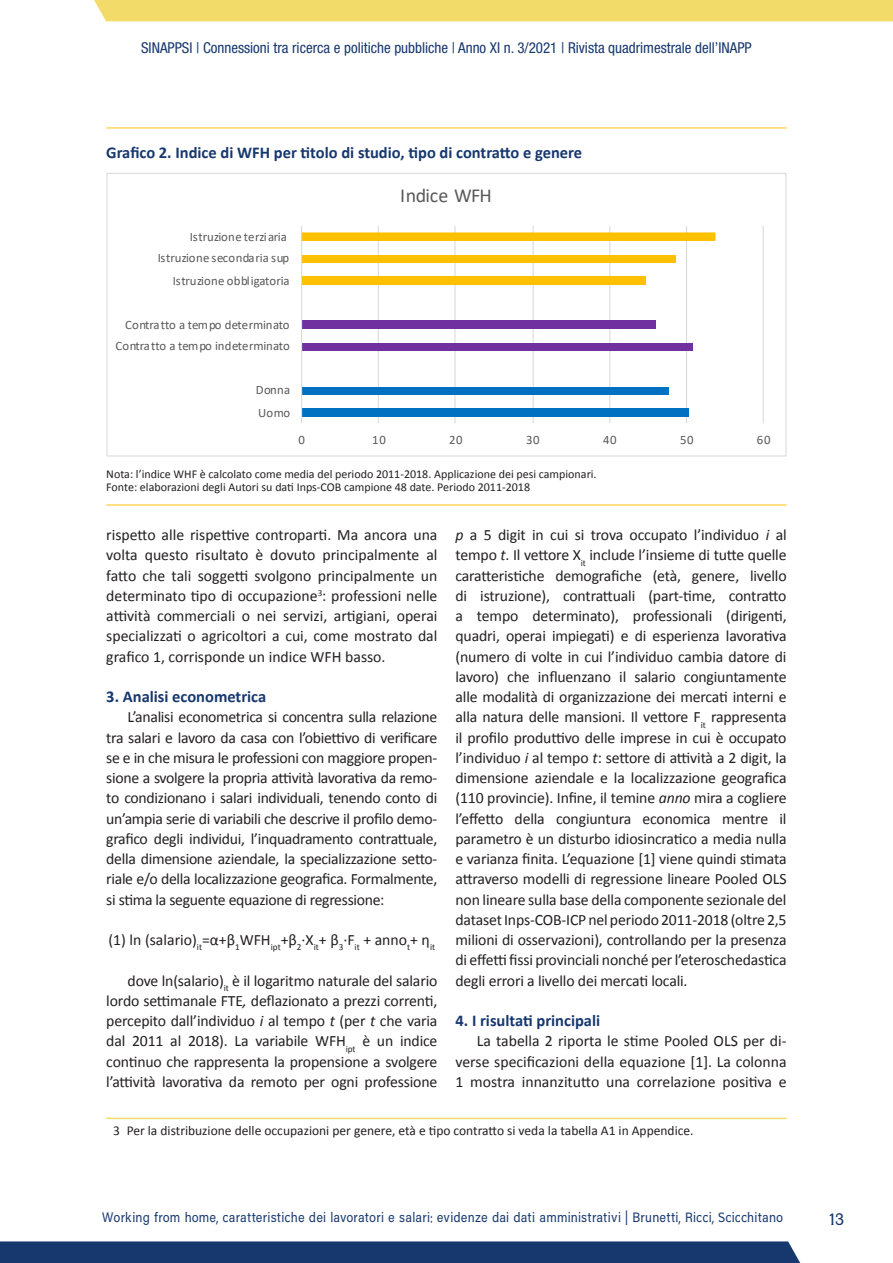
<style>
.page{position:relative;width:893px;height:1263px;background:#fff}
.page>*{position:absolute;margin:0;border:0;box-sizing:border-box;transform-origin:0 0}
.t1{font:19.95px "Calibri";letter-spacing:-.025em;color:#595959}
.t2{font:700 16.5px "Calibri";color:#17386e}
.t3{font:16.5px "Inapp";color:#17386e}
.t4{font:15.75px/20.2px "Calibri";letter-spacing:-.01em;color:#231f20;text-align:justify}
.t5{font:condensed 15px "Helvetica Neue LT Std";color:#17386e}
.t6{font:13.5px "Inapp";letter-spacing:.01em;color:#17386e;scale:.9 1}
.t7{font:13.5px "Calibri";color:#231f20}
.t8{font:12.75px "Calibri";color:#595959}
.t9{font:12px/13.5px "Calibri";color:#231f20}
.s1{font-style:italic}
</style>
<div class="page">
<div style="left:0;top:1241px;width:801px;height:22px;background:#17386e"></div>
<div style="left:94px;top:0;width:799px;height:21px;background:#f3db6a"></div>
<hr style="left:106px;top:1118px;width:681px;height:1px;background:#f3db6a">
<hr style="left:378px;top:226px;width:1px;height:197px;background:#d9d9d9">
<hr style="left:454px;top:226px;width:2px;height:197px;background:#d9d9d9">
<hr style="left:533px;top:226px;width:1px;height:197px;background:#d9d9d9">
<hr style="left:609px;top:226px;width:1px;height:197px;background:#d9d9d9">
<hr style="left:686px;top:226px;width:1px;height:197px;background:#d9d9d9">
<hr style="left:763px;top:226px;width:1px;height:197px;background:#d9d9d9">
<div style="left:302px;top:408px;width:387px;height:9px;background:#0070c0"></div>
<div style="left:302px;top:387px;width:367px;height:7px;background:#0070c0"></div>
<div style="left:302px;top:343px;width:391px;height:7px;background:#7030a0"></div>
<div style="left:302px;top:320px;width:354px;height:9px;background:#7030a0"></div>
<div style="left:302px;top:276px;width:344px;height:9px;background:#ffc000"></div>
<div style="left:302px;top:255px;width:374px;height:7px;background:#ffc000"></div>
<div style="left:302px;top:233px;width:413px;height:7px;background:#ffc000"></div>
<div style="left:301px;top:232px;width:414px;height:9px;border:1px solid #ffc000"></div>
<hr style="left:301px;top:226px;width:1px;height:197px;background:#d9d9d9">
<hr style="left:106px;top:128px;width:681px;height:1px;background:#fec210">
<hr style="left:106px;top:505px;width:681px;height:1px;background:#fec210">
<p class="t5" style="left:141px;top:39px;width:612px">SINAPPSI | Connessioni tra ricerca e politiche pubbliche | Anno XI n. 3/2021 | Rivista quadrimestrale dell’INAPP</p>
<p class="t2" style="left:106px;top:141px;width:477px">Grafico 2. Indice di WFH per titolo di studio, tipo di contratto e genere</p>
<p class="t8" style="left:190px;top:228px;width:98px">Istruzione terziaria</p>
<p class="t8" style="left:158px;top:249px;width:133px">Istruzione secondaria sup</p>
<p class="t8" style="left:173px;top:272px;width:118px">Istruzione obbligatoria</p>
<p class="t8" style="left:125px;top:316px;width:166px">Contratto a tempo determinato</p>
<p class="t8" style="left:116px;top:337px;width:176px">Contratto a tempo indeterminato</p>
<p class="t1" style="left:400px;top:182px;width:93px">Indice WFH</p>
<p class="t8" style="left:256px;top:381px;width:36px">Donna</p>
<p class="t8" style="left:258px;top:404px;width:34px">Uomo</p>
<p class="t8" style="left:299px;top:431px;width:8px">0</p>
<p class="t8" style="left:372px;top:431px;width:15px">10</p>
<p class="t8" style="left:449px;top:431px;width:15px">20</p>
<p class="t8" style="left:526px;top:431px;width:15px">30</p>
<p class="t8" style="left:603px;top:431px;width:15px">40</p>
<p class="t8" style="left:680px;top:431px;width:15px">50</p>
<p class="t8" style="left:757px;top:431px;width:15px">60</p>
<p class="t9" style="left:106px;top:467px;width:492px">Nota: l’indice WHF è calcolato come media del periodo 2011-2018. Applicazione dei pesi campionari.<br>Fonte: elaborazioni degli Autori su dati Inps-COB campione 48 date. Periodo 2011-2018</p>
<p class="t4" style="left:455px;top:524px;width:333px"><span class="s1">p</span> a 5 digit in cui si trova occupato l’individuo <span class="s1">i</span> al tempo <span class="s1">t</span>. Il vettore X<sub>it</sub> include l’insieme di tutte quelle caratteristiche demografiche (età, genere, livello di istruzione), contrattuali (part-time, contratto a tempo determinato), professionali (dirigenti, quadri, operai impiegati) e di esperienza lavorativa (numero di volte in cui l’individuo cambia datore di lavoro) che influenzano il salario congiuntamente alle modalità di organizzazione dei mercati interni e alla natura delle mansioni. Il vettore F<sub>it</sub> rappresenta il profilo produttivo delle imprese in cui è occupato l’individuo <span class="s1">i</span> al tempo <span class="s1">t</span>: settore di attività a 2 digit, la dimensione aziendale e la localizzazione geografica (110 provincie). Infine, il temine <span class="s1">anno</span> mira a cogliere l’effetto della congiuntura economica mentre il parametro è un disturbo idiosincratico a media nulla e varianza finita. L’equazione [1] viene quindi stimata attraverso modelli di regressione lineare Pooled OLS non lineare sulla base della componente sezionale del dataset Inps-COB-ICP nel periodo 2011-2018 (oltre 2,5 milioni di osservazioni), controllando per la presenza di effetti fissi provinciali nonché per l’eteroschedastica degli errori a livello dei mercati locali.</p>
<p class="t2" style="left:455px;top:1009px;width:146px">4. I risultati principali</p>
<p class="t4" style="left:455px;top:1030px;width:333px;text-indent:21px">La tabella 2 riporta le stime Pooled OLS per di&shy;verse specificazioni della equazione [1]. La colonna 1 mostra innanzitutto una correlazione positiva e</p>
<p class="t4" style="left:106px;top:524px;width:333px">rispetto alle rispettive controparti. Ma ancora una volta questo risultato è dovuto principalmente al fatto che tali soggetti svolgono principalmente un determinato tipo di occupazione<sup>3</sup>: professioni nelle attività commerciali o nei servizi, artigiani, operai specializzati o agricoltori a cui, come mostrato dal grafico 1, corrisponde un indice WFH basso.</p>
<p class="t2" style="left:106px;top:685px;width:161px">3. Analisi econometrica</p>
<p class="t4" style="left:106px;top:706px;width:333px;text-indent:21px">L’analisi econometrica si concentra sulla relazione tra salari e lavoro da casa con l’obiettivo di verificare se e in che misura le professioni con maggiore propen&shy;sione a svolgere la propria attività lavorativa da remo&shy;to condizionano i salari individuali, tenendo conto di un’ampia serie di variabili che descrive il profilo demo&shy;grafico degli individui, l’inquadramento contrattuale, della dimensione aziendale, la specializzazione setto&shy;riale e/o della localizzazione geografica. Formalmente, si stima la seguente equazione di regressione:</p>
<p class="t4" style="left:109px;top:929px;width:328px">(1) ln (salario)<sub>it</sub>=α+β<sub>1</sub>WFH<sub>ipt</sub>+β<sub>2</sub>∙X<sub>it</sub>+ β<sub>3</sub>∙F<sub>it</sub> + anno<sub>t</sub>+ η<sub>it</sub></p>
<p class="t4" style="left:106px;top:969px;width:333px;text-indent:21px">dove ln(salario)<sub>it</sub> è il logaritmo naturale del salario lordo settimanale FTE<span class="s1">,</span> deflazionato a prezzi correnti, percepito dall’individuo <span class="s1">i</span> al tempo <span class="s1">t</span> (per <span class="s1">t</span> che varia dal 2011 al 2018). La variabile WFH<sub>ipt</sub> è un indice continuo che rappresenta la propensione a svolgere l’attività lavorativa da remoto per ogni professione</p>
<p class="t7" style="left:113px;top:1122px;width:582px">3 Per la distribuzione delle occupazioni per genere, età e tipo contratto si veda la tabella A1 in Appendice.</p>
<p class="t6" style="left:102px;top:1210px;width:758px">Working from home, caratteristiche dei lavoratori e salari: evidenze dai dati amministrativi | Brunetti, Ricci, Scicchitano</p>
<p class="t3" style="left:829px;top:1210px;width:17px">13</p>
</div>
